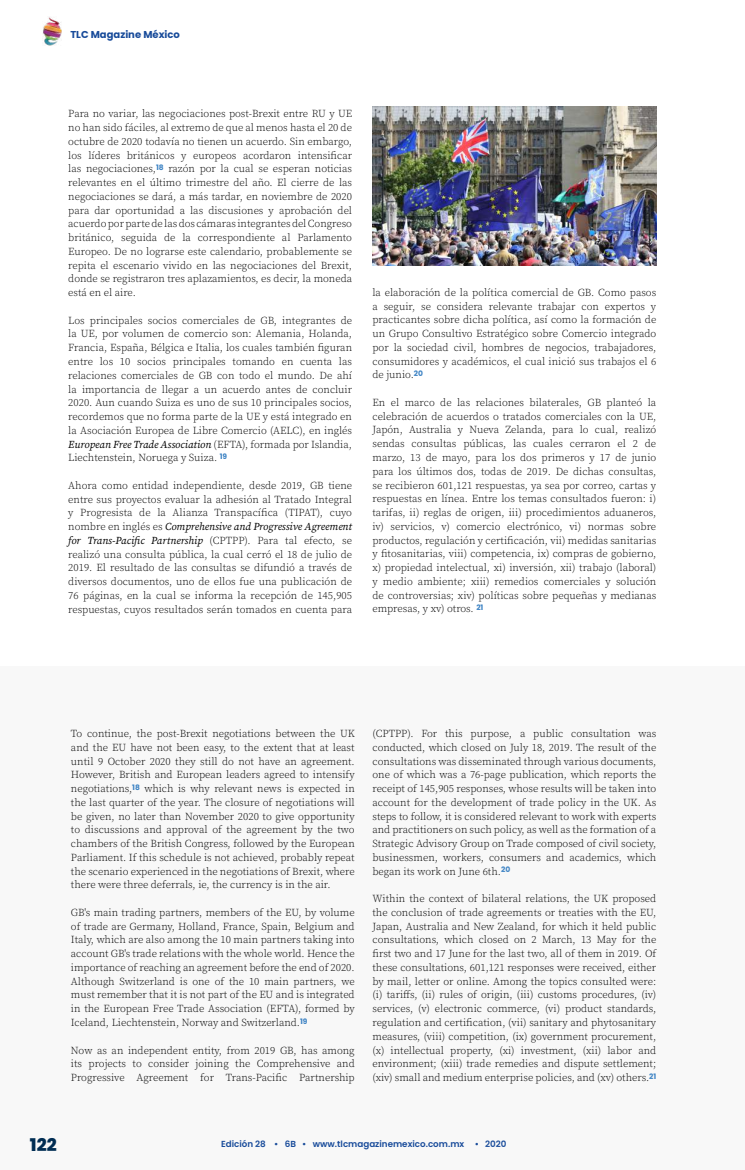
<style>
.page{position:relative;width:745px;height:1170px;background:#fff}
.page>*{position:absolute;margin:0;border:0;box-sizing:border-box;transform-origin:0 0}
.t1{font:800 17.5px "Poppins";color:#002d53}
.t2{font:300 10.62px/13.8px "Source Serif Pro";color:#000;text-align:justify}
.t3{font:700 10px "Poppins";color:#184b9a}
.t4{font:600 8.75px "Poppins";color:#184b9a}
.s1{font-weight:400;font-style:italic}
</style>
<div class="page">
<div style="left:0;top:666px;width:744px;height:503px;background:#f8f8f8"></div>
<img style="left:372px;top:106px;width:284px;height:160px">
<img style="left:43px;top:17px;width:19px;height:29px">
<p class="t3" style="left:70px;top:29px;width:111px">TLC Magazine México</p>
<p class="t2" style="left:68px;top:107px;width:285px">Para no variar, las negociaciones post-Brexit entre RU y UE no han sido fáciles, al extremo de que al menos hasta el 20 de octubre de 2020 todavía no tienen un acuerdo. Sin embargo, los líderes británicos y europeos acordaron intensificar las negociaciones,<sup>18</sup> razón por la cual se esperan noticias relevantes en el último trimestre del año. El cierre de las negociaciones se dará, a más tardar, en noviembre de 2020 para dar oportunidad a las discusiones y aprobación del acuerdo por parte de las dos cámaras integrantes del Congreso británico, seguida de la correspondiente al Parlamento Europeo. De no lograrse este calendario, probablemente se repita el escenario vivido en las negociaciones del Brexit, donde se registraron tres aplazamientos, es decir, la moneda está en el aire.</p>
<p class="t2" style="left:68px;top:313px;width:285px">Los principales socios comerciales de GB, integrantes de la UE, por volumen de comercio son: Alemania, Holanda, Francia, España, Bélgica e Italia, los cuales también figuran entre los 10 socios principales tomando en cuenta las relaciones comerciales de GB con todo el mundo. De ahí la importancia de llegar a un acuerdo antes de concluir 2020. Aun cuando Suiza es uno de sus 10 principales socios, recordemos que no forma parte de la UE y está integrado en la Asociación Europea de Libre Comercio (AELC), en inglés <span class="s1">European Free Trade Association</span> (EFTA), formada por Islandia, Liechtenstein, Noruega y Suiza. <sup>19</sup></p>
<p class="t2" style="left:68px;top:478px;width:285px">Ahora como entidad independiente, desde 2019, GB tiene entre sus proyectos evaluar la adhesión al Tratado Integral y Progresista de la Alianza Transpacífica (TIPAT), cuyo nombre en inglés es <span class="s1">Comprehensive and Progressive Agreement for Trans-Pacific Partnership</span> (CPTPP). Para tal efecto, se realizó una consulta pública, la cual cerró el 18 de julio de 2019. El resultado de las consultas se difundió a través de diversos documentos, uno de ellos fue una publicación de 76 páginas, en la cual se informa la recepción de 145,905 respuestas, cuyos resultados serán tomados en cuenta para</p>
<p class="t2" style="left:372px;top:285px;width:285px">la elaboración de la política comercial de GB. Como pasos a seguir, se considera relevante trabajar con expertos y practicantes sobre dicha política, así como la formación de un Grupo Consultivo Estratégico sobre Comercio integrado por la sociedad civil, hombres de negocios, trabajadores, consumidores y académicos, el cual inició sus trabajos el 6 de junio.<sup>20</sup></p>
<p class="t2" style="left:372px;top:395px;width:285px">En el marco de las relaciones bilaterales, GB planteó la celebración de acuerdos o tratados comerciales con la UE, Japón, Australia y Nueva Zelanda, para lo cual, realizó sendas consultas públicas, las cuales cerraron el 2 de marzo, 13 de mayo, para los dos primeros y 17 de junio para los últimos dos, todas de 2019. De dichas consultas, se recibieron 601,121 respuestas, ya sea por correo, cartas y respuestas en línea. Entre los temas consultados fueron: i) tarifas, ii) reglas de origen, iii) procedimientos aduaneros, iv) servicios, v) comercio electrónico, vi) normas sobre productos, regulación y certificación, vii) medidas sanitarias y fitosanitarias, viii) competencia, ix) compras de gobierno, x) propiedad intelectual, xi) inversión, xii) trabajo (laboral) y medio ambiente; xiii) remedios comerciales y solución de controversias; xiv) políticas sobre pequeñas y medianas empresas, y xv) otros. <sup>21</sup></p>
<p class="t2" style="left:71px;top:726px;width:285px">To continue, the post-Brexit negotiations between the UK and the EU have not been easy, to the extent that at least until 9 October 2020 they still do not have an agreement.<br>However, British and European leaders agreed to intensify negotiations,<sup>18</sup> which is why relevant news is expected in the last quarter of the year. The closure of negotiations will be given, no later than November 2020 to give opportunity to discussions and approval of the agreement by the two chambers of the British Congress, followed by the European Parliament. If this schedule is not achieved, probably repeat the scenario experienced in the negotiations of Brexit, where there were three deferrals, ie, the currency is in the air.</p>
<p class="t2" style="left:71px;top:905px;width:285px">GB's main trading partners, members of the EU, by volume of trade are Germany, Holland, France, Spain, Belgium and Italy, which are also among the 10 main partners taking into account GB's trade relations with the whole world. Hence the importance of reaching an agreement before the end of 2020.<br>Although Switzerland is one of the 10 main partners, we must remember that it is not part of the EU and is integrated in the European Free Trade Association (EFTA), formed by Iceland, Liechtenstein, Norway and Switzerland.<sup>19</sup></p>
<p class="t2" style="left:71px;top:1043px;width:285px">Now as an independent entity, from 2019 GB, has among its projects to consider joining the Comprehensive and Progressive Agreement for Trans-Pacific Partnership</p>
<p class="t2" style="left:372px;top:726px;width:285px">(CPTPP). For this purpose, a public consultation was conducted, which closed on July 18, 2019. The result of the consultations was disseminated through various documents, one of which was a 76-page publication, which reports the receipt of 145,905 responses, whose results will be taken into account for the development of trade policy in the UK. As steps to follow, it is considered relevant to work with experts and practitioners on such policy, as well as the formation of a Strategic Advisory Group on Trade composed of civil society, businessmen, workers, consumers and academics, which began its work on June 6th.<sup>20</sup></p>
<p class="t2" style="left:372px;top:891px;width:285px">Within the context of bilateral relations, the UK proposed the conclusion of trade agreements or treaties with the EU, Japan, Australia and New Zealand, for which it held public consultations, which closed on 2 March, 13 May for the first two and 17 June for the last two, all of them in 2019. Of these consultations, 601,121 responses were received, either by mail, letter or online. Among the topics consulted were: (i) tariffs, (ii) rules of origin, (iii) customs procedures, (iv) services, (v) electronic commerce, (vi) product standards, regulation and certification, (vii) sanitary and phytosanitary measures, (viii) competition, (ix) government procurement, (x) intellectual property, (xi) investment, (xii) labor and environment; (xiii) trade remedies and dispute settlement; (xiv) small and medium enterprise policies, and (xv) others.<sup>21</sup></p>
<h1 class="t1" style="left:30px;top:1134px;width:28px">122</h1>
<p class="t4" style="left:221px;top:1138px;width:287px">Edición 28 • 6B • www.tlcmagazinemexico.com.mx • 2020</p>
</div>
